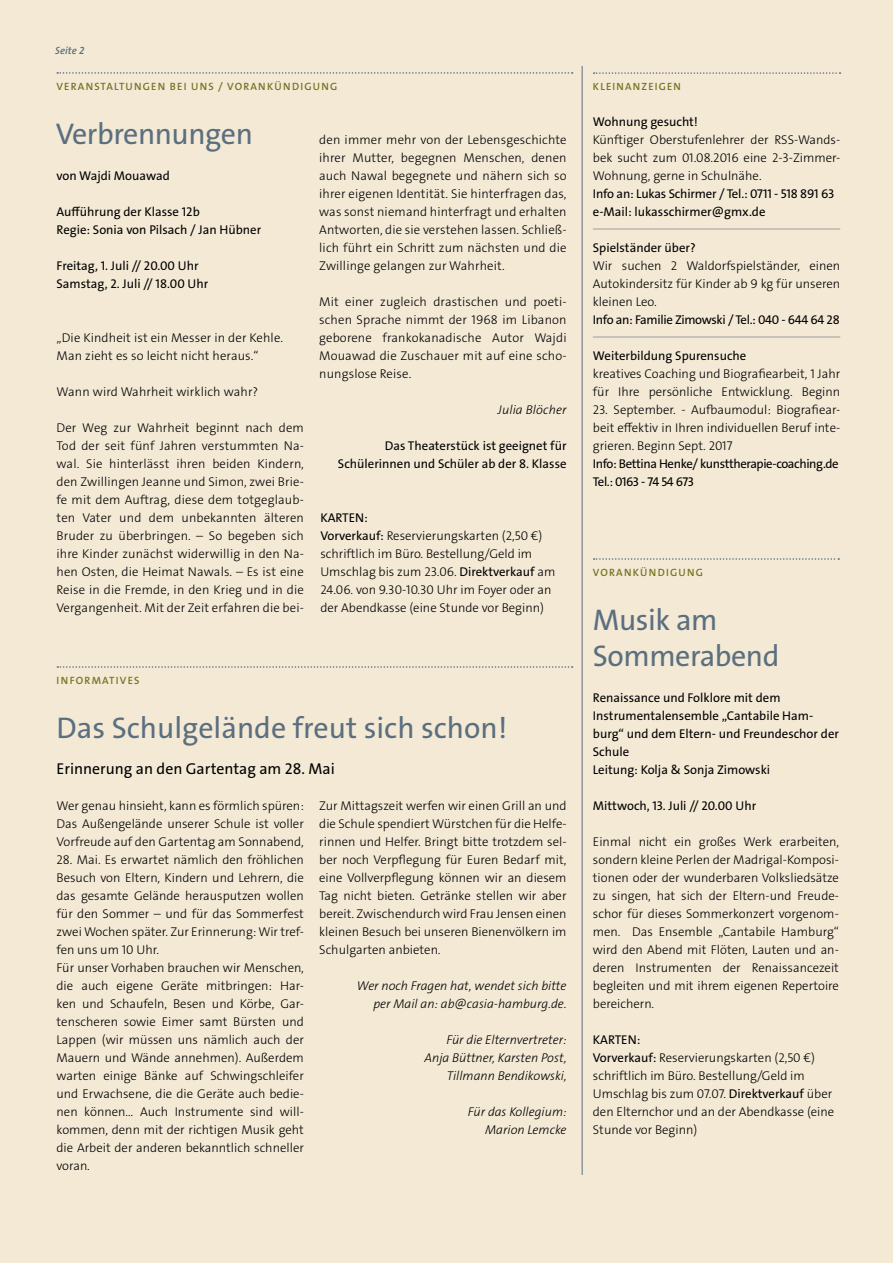
<style>
.page{position:relative;width:893px;height:1263px;background:#f3e9d5}
.page>*{position:absolute;margin:0;border:0;box-sizing:border-box;transform-origin:0 0}
.t1{font:30px/36px "The Sans LP5 Plain";letter-spacing:-.015em;color:#5b6f7f}
.t2{font:15.75px "The Sans LP5 Plain";color:#000}
.t3{font:12.75px/18px "The Sans LP3 Lig";color:#000;text-align:justify}
.t4{font:12.75px/18px "The Sans LP5 Plain";color:#000}
.t5{font:12.75px/18px "The Sans LP3 Lig IT";color:#000;text-align:right}
.t6{font:12.75px/18px "The Sans LP5 Plain";letter-spacing:-.03em;color:#000}
.t7{font:12.75px "The Sans LP5 Plain";letter-spacing:-.025em;color:#000}
.t8{font:10.65px "The Sans LP6 Se Bld";letter-spacing:.115em;color:#747525}
.t9{font:10.5px "The Sans LP6 Se Bld";letter-spacing:.115em;color:#747525}
.t10{font:10.5px "The Sans LP6 Se Bld IT";color:#5b6f7f}
.s1{font-family:"The Sans LP5 Plain"}
</style>
<div class="page">
<svg style="left:57px;top:666px;width:516px;height:2px"></svg>
<svg style="left:57px;top:72px;width:516px;height:2px"></svg>
<svg style="left:594px;top:72px;width:246px;height:2px"></svg>
<hr style="left:593px;top:229px;width:247px;height:1px;background:#9d9d9c">
<hr style="left:593px;top:337px;width:247px;height:1px;background:#9d9d9c">
<hr style="left:582px;top:66px;width:1px;height:1109px;background:#5b6f7f">
<svg style="left:594px;top:558px;width:245px;height:2px"></svg>
<p class="t10" style="left:55px;top:44px;width:30px">Seite 2</p>
<p class="t8" style="left:56px;top:80px;width:282px">VERANSTALTUNGEN BEI UNS / VORANKÜNDIGUNG</p>
<h1 class="t1" style="left:56px;top:116px;width:199px">Verbrennungen</h1>
<p class="t4" style="left:57px;top:167px;width:115px">von Wajdi Mouawad</p>
<p class="t4" style="left:57px;top:203px;width:206px">Aufführung der Klasse 12b<br>Regie: Sonia von Pilsach / Jan Hübner</p>
<p class="t4" style="left:57px;top:257px;width:153px">Freitag, 1. Juli // 20.00 Uhr<br>Samstag, 2. Juli // 18.00 Uhr</p>
<p class="t3" style="left:57px;top:329px;width:228px">„Die Kindheit ist ein Messer in der Kehle.<br>Man zieht es so leicht nicht heraus.“</p>
<p class="t3" style="left:57px;top:383px;width:203px">Wann wird Wahrheit wirklich wahr?</p>
<p class="t3" style="left:57px;top:419px;width:249px">Der Weg zur Wahrheit beginnt nach dem Tod der seit fünf Jahren verstummten Na&shy;wal. Sie hinterlässt ihren beiden Kindern, den Zwillingen Jeanne und Simon, zwei Brie&shy;fe mit dem Auftrag, diese dem totgeglaub&shy;ten Vater und dem unbekannten älteren Bruder zu überbringen. – So begeben sich ihre Kinder zunächst widerwillig in den Na&shy;hen Osten, die Heimat Nawals. – Es ist eine Reise in die Fremde, in den Krieg und in die Vergangenheit. Mit der Zeit erfahren die bei-</p>
<p class="t3" style="left:319px;top:131px;width:249px">den immer mehr von der Lebensgeschichte ihrer Mutter, begegnen Menschen, denen auch Nawal begegnete und nähern sich so ihrer eigenen Identität. Sie hinterfragen das, was sonst niemand hinterfragt und erhalten Antworten, die sie verstehen lassen. Schließ&shy;lich führt ein Schritt zum nächsten und die Zwillinge gelangen zur Wahrheit.</p>
<p class="t3" style="left:319px;top:293px;width:249px">Mit einer zugleich drastischen und poeti&shy;schen Sprache nimmt der 1968 im Libanon geborene frankokanadische Autor Wajdi Mouawad die Zuschauer mit auf eine scho&shy;nungslose Reise.</p>
<p class="t5" style="left:498px;top:401px;width:70px">Julia Blöcher</p>
<p class="t4" style="left:338px;top:437px;width:230px;text-align:right">Das Theaterstück ist geeignet für<br>Schülerinnen und Schüler ab der 8. Klasse</p>
<p class="t4" style="left:320px;top:509px;width:49px">KARTEN:</p>
<p class="t3" style="left:320px;top:527px;width:236px;text-align:left"><span class="s1">Vorverkauf:</span> Reservierungskarten (2,50 €) schriftlich im Büro. Bestellung/Geld im Umschlag bis zum 23.06. <span class="s1">Direktverkauf</span> am 24.06. von 9.30-10.30 Uhr im Foyer oder an der Abendkasse (eine Stunde vor Beginn)</p>
<p class="t8" style="left:57px;top:674px;width:84px">INFORMATIVES</p>
<h1 class="t1" style="left:57px;top:710px;width:452px">Das Schulgelände freut sich schon!</h1>
<p class="t2" style="left:57px;top:759px;width:280px">Erinnerung an den Gartentag am 28. Mai</p>
<p class="t3" style="left:57px;top:797px;width:249px">Wer genau hinsieht, kann es förmlich spüren:<br>Das Außengelände unserer Schule ist voller Vorfreude auf den Gartentag am Sonnabend,</p>
<p class="t3" style="left:57px;top:851px;width:249px;text-align:left">28. Mai. Es erwartet nämlich den fröhlichen Besuch von Eltern, Kindern und Lehrern, die das gesamte Gelände herausputzen wollen für den Sommer – und für das Sommerfest zwei Wochen später. Zur Erinnerung: Wir tref&shy;fen uns um 10 Uhr.<br>Für unser Vorhaben brauchen wir Menschen, die auch eigene Geräte mitbringen: Har&shy;ken und Schaufeln, Besen und Körbe, Gar&shy;tenscheren sowie Eimer samt Bürsten und Lappen (wir müssen uns nämlich auch der Mauern und Wände annehmen). Außerdem warten einige Bänke auf Schwingschleifer und Erwachsene, die die Geräte auch bedie&shy;nen können… Auch Instrumente sind will&shy;kommen, denn mit der richtigen Musik geht die Arbeit der anderen bekanntlich schneller voran.</p>
<p class="t3" style="left:319px;top:797px;width:249px">Zur Mittagszeit werfen wir einen Grill an und die Schule spendiert Würstchen für die Helfe&shy;rinnen und Helfer. Bringt bitte trotzdem sel&shy;ber noch Verpflegung für Euren Bedarf mit, eine Vollverpflegung können wir an diesem Tag nicht bieten. Getränke stellen wir aber bereit. Zwischendurch wird Frau Jensen einen kleinen Besuch bei unseren Bienenvölkern im Schulgarten anbieten.</p>
<p class="t5" style="left:357px;top:977px;width:211px">Wer noch Fragen hat, wendet sich bitte per Mail an: ab@casia-hamburg.de.</p>
<p class="t5" style="left:424px;top:1031px;width:144px">Für die Elternvertreter:<br>Anja Büttner, Karsten Post,<br>Tillmann Bendikowski,</p>
<p class="t5" style="left:468px;top:1103px;width:100px">Für das Kollegium:<br>Marion Lemcke</p>
<p class="t9" style="left:593px;top:80px;width:89px">KLEINANZEIGEN</p>
<p class="t4" style="left:593px;top:113px;width:107px">Wohnung gesucht!</p>
<p class="t3" style="left:593px;top:131px;width:249px">Künftiger Oberstufenlehrer der RSS-Wands&shy;bek sucht zum 01.08.2016 eine 2-3-Zimmer-Wohnung, gerne in Schulnähe.</p>
<p class="t4" style="left:593px;top:185px;width:243px">Info an: Lukas Schirmer / Tel.: 0711 - 518 891 63 e-Mail: lukasschirmer@gmx.de</p>
<p class="t4" style="left:593px;top:239px;width:104px">Spielständer über?</p>
<p class="t3" style="left:593px;top:257px;width:249px">Wir suchen 2 Waldorfspielständer, einen Autokindersitz für Kinder ab 9 kg für unseren kleinen Leo.</p>
<p class="t7" style="left:593px;top:312px;width:248px">Info an: Familie Zimowski / Tel.: 040 - 644 64 28</p>
<p class="t4" style="left:593px;top:347px;width:155px">Weiterbildung Spurensuche</p>
<p class="t3" style="left:593px;top:365px;width:249px">kreatives Coaching und Biografiearbeit, 1 Jahr für Ihre persönliche Entwicklung. Beginn</p>
<p class="t3" style="left:593px;top:401px;width:249px">23. September. - Aufbaumodul: Biografiear&shy;beit effektiv in Ihren individuellen Beruf inte&shy;grieren. Beginn Sept. 2017</p>
<p class="t6" style="left:593px;top:455px;width:247px">Info: Bettina Henke/ kunsttherapie-coaching.de<br>Tel.: 0163 - 74 54 673</p>
<p class="t8" style="left:593px;top:566px;width:112px">VORANKÜNDIGUNG</p>
<h1 class="t1" style="left:593px;top:602px;width:188px">Musik am<br>Sommerabend</h1>
<p class="t4" style="left:593px;top:689px;width:248px">Renaissance und Folklore mit dem<br>Instrumentalensemble „Cantabile Ham&shy;burg“ und dem Eltern- und Freundeschor der<br>Schule<br>Leitung: Kolja &amp; Sonja Zimowski</p>
<p class="t4" style="left:593px;top:797px;width:165px">Mittwoch, 13. Juli // 20.00 Uhr</p>
<p class="t3" style="left:593px;top:833px;width:248px">Einmal nicht ein großes Werk erarbeiten, sondern kleine Perlen der Madrigal-Komposi&shy;tionen oder der wunderbaren Volksliedsätze zu singen, hat sich der Eltern-und Freude&shy;schor für dieses Sommerkonzert vorgenom&shy;men. Das Ensemble „Cantabile Hamburg“ wird den Abend mit Flöten, Lauten und an&shy;deren Instrumenten der Renaissancezeit begleiten und mit ihrem eigenen Repertoire bereichern.</p>
<p class="t4" style="left:593px;top:1031px;width:49px">KARTEN:</p>
<p class="t3" style="left:593px;top:1049px;width:243px;text-align:left"><span class="s1">Vorverkauf:</span> Reservierungskarten (2,50 €) schriftlich im Büro. Bestellung/Geld im Umschlag bis zum 07.07. <span class="s1">Direktverkauf</span> über den Elternchor und an der Abendkasse (eine Stunde vor Beginn)</p>
</div>
